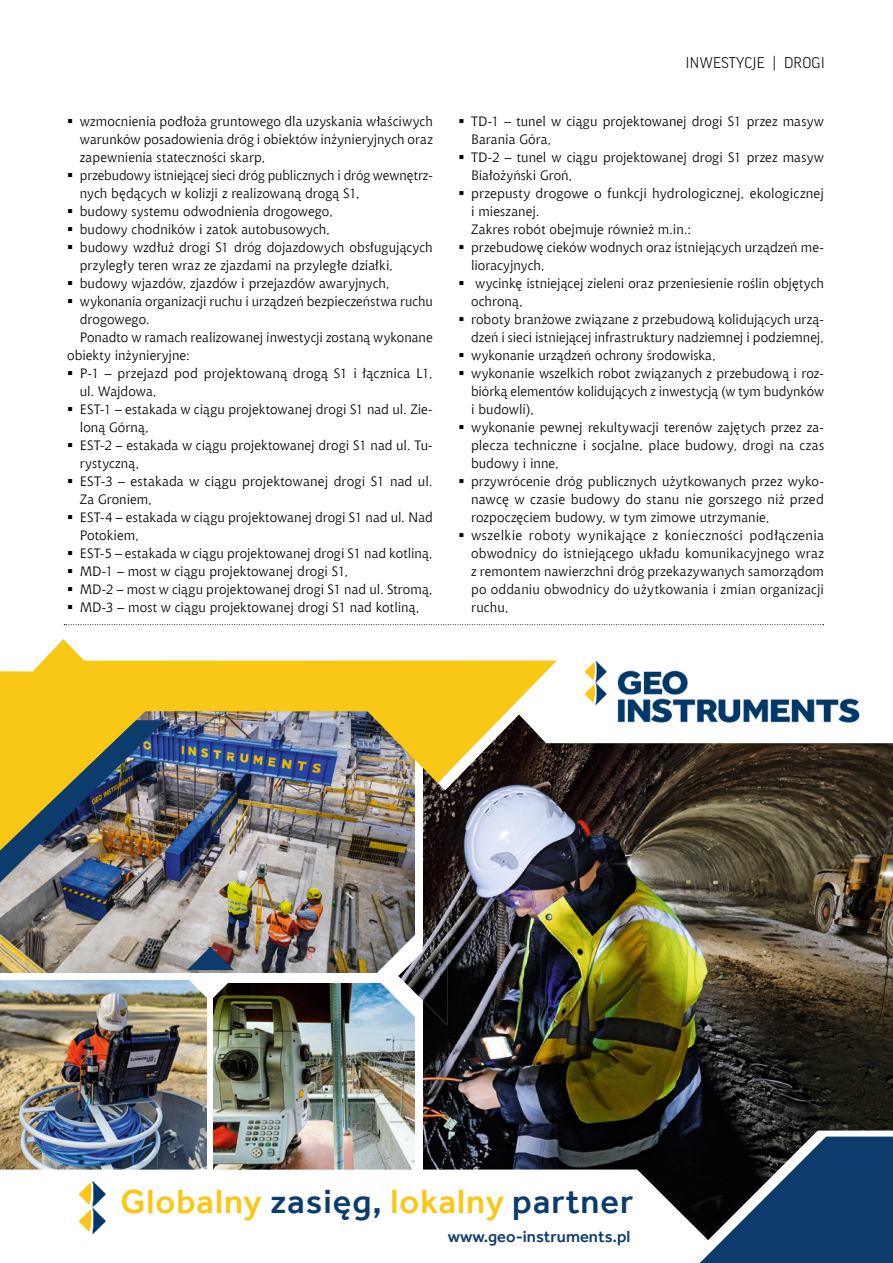
<style>
.page{position:relative;width:893px;height:1263px;background:#fff}
.page>*{position:absolute;margin:0;border:0;box-sizing:border-box;transform-origin:0 0}
.t1{font:500 34.5px "Effra";letter-spacing:.03em;color:#f9c715}
.t2{font:500 16.5px "Effra";color:#0c3c6b}
.t3{font:300 15px "Good Pro";letter-spacing:.01em;color:#000}
.t4{font:13.5px/18px "Chianti EU";letter-spacing:.005em;color:#000}
.s1{color:#0c3c6b}
</style>
<div class="page">
<img style="left:213px;top:984px;width:202px;height:148px">
<img style="left:423px;top:743px;width:470px;height:389px">
<img style="left:0;top:980px;width:207px;height:189px">
<img style="left:0;top:850px;width:415px;height:123px">
<img style="left:0;top:850px;width:166px;height:32px">
<img style="left:1px;top:1132px;width:684px;height:85px">
<img style="left:0;top:639px;width:562px;height:211px">
<svg style="left:374px;top:927px;width:24px;height:98px"></svg>
<img style="left:398px;top:927px;width:49px;height:98px">
<svg style="left:427px;top:647px;width:151px;height:154px"></svg>
<svg style="left:685px;top:1130px;width:208px;height:133px;background:#23405c"></svg>
<svg style="left:187px;top:980px;width:46px;height:21px"></svg>
<svg style="left:187px;top:947px;width:47px;height:23px"></svg>
<img style="left:45px;top:1178px;width:65px;height:57px">
<img style="left:570px;top:647px;width:290px;height:88px">
<svg style="left:64px;top:624px;width:760px;height:1px"></svg>
<p class="t4" style="left:80px;top:112px;width:354px">wzmocnienia podłoża gruntowego dla uzyskania właściwych</p>
<p class="t4" style="left:80px;top:130px;width:354px">warunków posadowienia dróg i obiektów inżynieryjnych oraz</p>
<p class="t4" style="left:80px;top:148px;width:187px">zapewnienia stateczności skarp,</p>
<p class="t4" style="left:80px;top:166px;width:354px">przebudowy istniejącej sieci dróg publicznych i dróg wewnętrz-</p>
<p class="t4" style="left:80px;top:184px;width:281px">nych będących w kolizji z realizowaną drogą S1,</p>
<p class="t4" style="left:80px;top:202px;width:255px">budowy systemu odwodnienia drogowego,</p>
<p class="t4" style="left:80px;top:220px;width:252px">budowy chodników i zatok autobusowych,</p>
<p class="t4" style="left:80px;top:238px;width:354px">budowy wzdłuż drogi S1 dróg dojazdowych obsługujących</p>
<p class="t4" style="left:80px;top:256px;width:315px">przyległy teren wraz ze zjazdami na przyległe działki,</p>
<p class="t4" style="left:80px;top:274px;width:311px">budowy wjazdów, zjazdów i przejazdów awaryjnych,</p>
<p class="t4" style="left:80px;top:292px;width:354px">wykonania organizacji ruchu i urządzeń bezpieczeństwa ruchu</p>
<p class="t4" style="left:80px;top:310px;width:71px">drogowego.</p>
<p class="t4" style="left:80px;top:328px;width:354px">Ponadto w ramach realizowanej inwestycji zostaną wykonane</p>
<p class="t4" style="left:67px;top:346px;width:124px">obiekty inżynieryjne:</p>
<p class="t4" style="left:80px;top:364px;width:354px">P-1 – przejazd pod projektowaną drogą S1 i łącznica L1,</p>
<p class="t4" style="left:80px;top:382px;width:78px">ul. Wajdowa,</p>
<p class="t4" style="left:80px;top:400px;width:354px">EST-1 – estakada w ciągu projektowanej drogi S1 nad ul. Zie-</p>
<p class="t4" style="left:80px;top:418px;width:71px">loną Górną,</p>
<p class="t4" style="left:80px;top:436px;width:354px">EST-2 – estakada w ciągu projektowanej drogi S1 nad ul. Tu-</p>
<p class="t4" style="left:80px;top:454px;width:61px">rystyczną,</p>
<p class="t4" style="left:80px;top:472px;width:354px">EST-3 – estakada w ciągu projektowanej drogi S1 nad ul.</p>
<p class="t4" style="left:80px;top:490px;width:74px">Za Groniem,</p>
<p class="t4" style="left:80px;top:508px;width:354px">EST-4 – estakada w ciągu projektowanej drogi S1 nad ul. Nad</p>
<p class="t4" style="left:80px;top:526px;width:61px">Potokiem,</p>
<p class="t4" style="left:80px;top:544px;width:354px">EST-5 – estakada w ciągu projektowanej drogi S1 nad kotliną,</p>
<p class="t4" style="left:80px;top:562px;width:270px">MD-1 – most w ciągu projektowanej drogi S1,</p>
<p class="t4" style="left:80px;top:580px;width:354px">MD-2 – most w ciągu projektowanej drogi S1 nad ul. Stromą,</p>
<p class="t4" style="left:80px;top:598px;width:341px">MD-3 – most w ciągu projektowanej drogi S1 nad kotliną,</p>
<p class="t3" style="left:685px;top:54px;width:141px">INWESTYCJE | DROGI</p>
<p class="t4" style="left:471px;top:112px;width:354px">TD-1 – tunel w ciągu projektowanej drogi S1 przez masyw Barania Góra,<br>TD-2 – tunel w ciągu projektowanej drogi S1 przez masyw Białożyński Groń,<br>przepusty drogowe o funkcji hydrologicznej, ekologicznej i mieszanej.<br>Zakres robót obejmuje również m.in.:<br>przebudowę cieków wodnych oraz istniejących urządzeń me&shy;lioracyjnych,<br>wycinkę istniejącej zieleni oraz przeniesienie roślin objętych ochroną,<br>roboty branżowe związane z przebudową kolidujących urzą&shy;dzeń i sieci istniejącej infrastruktury nadziemnej i podziemnej, wykonanie urządzeń ochrony środowiska,<br>wykonanie wszelkich robot związanych z przebudową i roz&shy;biórką elementów kolidujących z inwestycją (w tym budynków i budowli),<br>wykonanie pewnej rekultywacji terenów zajętych przez za&shy;plecza techniczne i socjalne, place budowy, drogi na czas budowy i inne,<br>przywrócenie dróg publicznych użytkowanych przez wyko&shy;nawcę w czasie budowy do stanu nie gorszego niż przed rozpoczęciem budowy, w tym zimowe utrzymanie, wszelkie roboty wynikające z konieczności podłączenia obwodnicy do istniejącego układu komunikacyjnego wraz z remontem nawierzchni dróg przekazywanych samorządom po oddaniu obwodnicy do użytkowania i zmian organizacji ruchu,</p>
<h1 class="t1" style="left:120px;top:1181px;width:514px">Globalny <span class="s1">zasięg,</span> lokalny <span class="s1">partner</span></h1>
<p class="t2" style="left:448px;top:1226px;width:184px">www.geo-instruments.pl</p>
</div>
